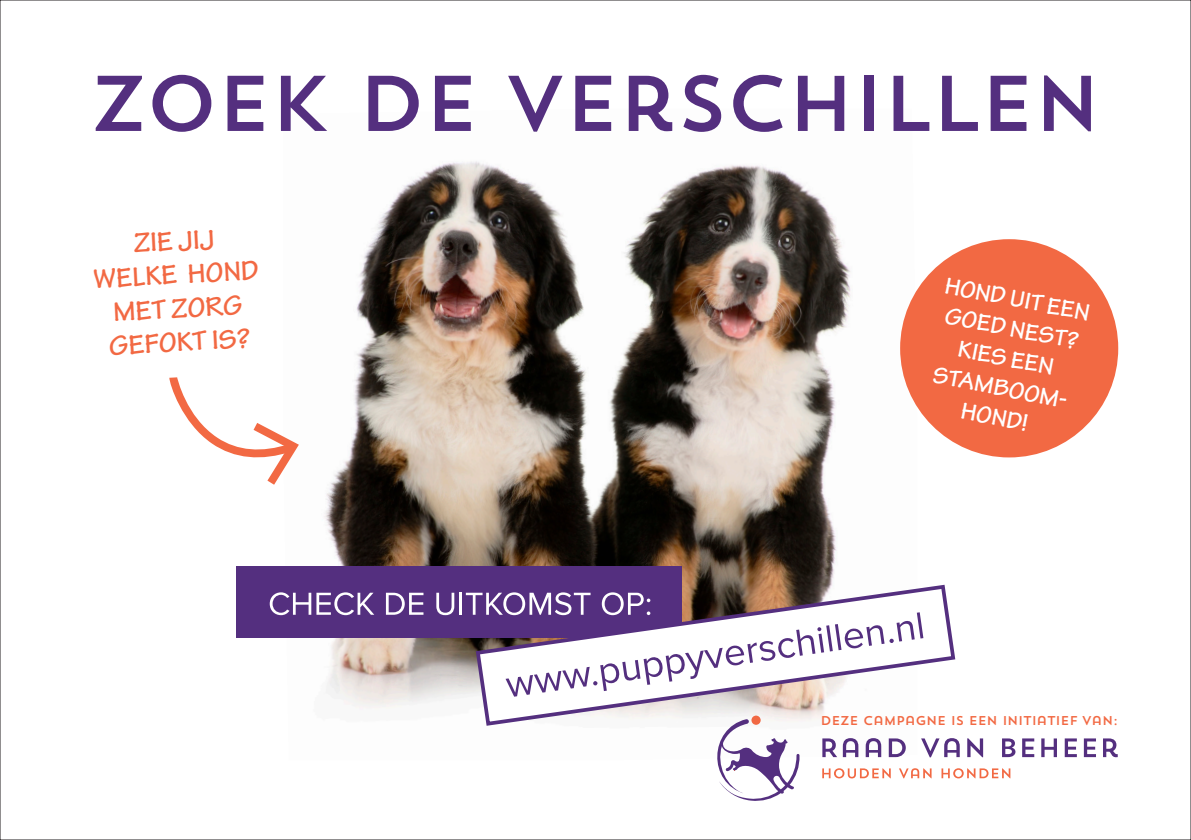
<style>
.page{position:relative;width:1191px;height:840px;background:#fff}
.page>*{position:absolute;margin:0;border:0;box-sizing:border-box;transform-origin:0 0}
.t1{font:78.4px "Trend Sans One";letter-spacing:-.04em;color:#542f7f}
.t2{font:700 28.8px "Tekton Pro";color:#f26943}
.t3{font:700 25px/30px "Tekton Pro";color:#fff;text-align:center}
.t4{font:12.8px "Trend Sans One";letter-spacing:-.03em;color:#f26943}
</style>
<div class="page">
<img style="left:324px;top:161px;width:593px;height:597px">
<svg style="left:822px;top:738px;width:15px;height:18px"></svg>
<svg style="left:843px;top:737px;width:15px;height:19px"></svg>
<svg style="left:865px;top:737px;width:16px;height:19px"></svg>
<svg style="left:888px;top:738px;width:17px;height:18px"></svg>
<svg style="left:921px;top:738px;width:38px;height:19px"></svg>
<svg style="left:967px;top:738px;width:16px;height:18px"></svg>
<svg style="left:1002px;top:738px;width:13px;height:18px"></svg>
<svg style="left:1022px;top:738px;width:12px;height:18px"></svg>
<svg style="left:1041px;top:738px;width:16px;height:18px"></svg>
<svg style="left:1064px;top:738px;width:12px;height:18px"></svg>
<svg style="left:1083px;top:738px;width:13px;height:18px"></svg>
<svg style="left:1103px;top:738px;width:14px;height:18px"></svg>
<svg style="left:822px;top:768px;width:68px;height:10px"></svg>
<svg style="left:899px;top:768px;width:32px;height:10px"></svg>
<svg style="left:941px;top:768px;width:69px;height:10px"></svg>
<svg style="left:706px;top:727px;width:94px;height:74px"></svg>
<div style="left:900px;top:239px;width:218px;height:218px;background:#f26943;border-radius:50%"></div>
<div style="left:236px;top:566px;width:445px;height:72px;background:#542f7f"></div>
<svg style="left:270px;top:592px;width:104px;height:22px"></svg>
<svg style="left:386px;top:592px;width:37px;height:22px"></svg>
<svg style="left:436px;top:592px;width:18px;height:22px"></svg>
<hr style="left:459px;top:592px;width:3px;height:22px;background:#fff">
<svg style="left:474px;top:582px;width:482px;height:145px"></svg>
<svg style="left:466px;top:592px;width:457px;height:104px"></svg>
<svg style="left:169px;top:377px;width:130px;height:107px"></svg>
<p class="t1" style="left:89px;top:53px;width:1014px">ZOEK DE VERSCHILLEN</p>
<p class="t2" style="left:133px;top:226px;width:83px;rotate:-3deg">ZIE JIJ</p>
<p class="t2" style="left:92px;top:262px;width:167px;rotate:-3deg">WELKE HOND</p>
<p class="t2" style="left:112px;top:294px;width:131px;rotate:-3deg">MET ZORG</p>
<p class="t2" style="left:108px;top:328px;width:143px;rotate:-3deg">GEFOKT IS?</p>
<p class="t3" style="left:948px;top:270px;width:149px;rotate:11deg">HOND UIT EEN</p>
<p class="t3" style="left:948px;top:301px;width:136px;rotate:11deg">GOED NEST?</p>
<p class="t3" style="left:961px;top:334px;width:99px;rotate:11deg">KIES EEN</p>
<p class="t3" style="left:936px;top:360px;width:142px;rotate:11deg">STAMBOOM-<br>HOND!</p>
<p class="t4" style="left:820px;top:712px;width:299px">DEZE CAMPAGNE IS EEN INITIATIEF VAN:</p>
</div>
